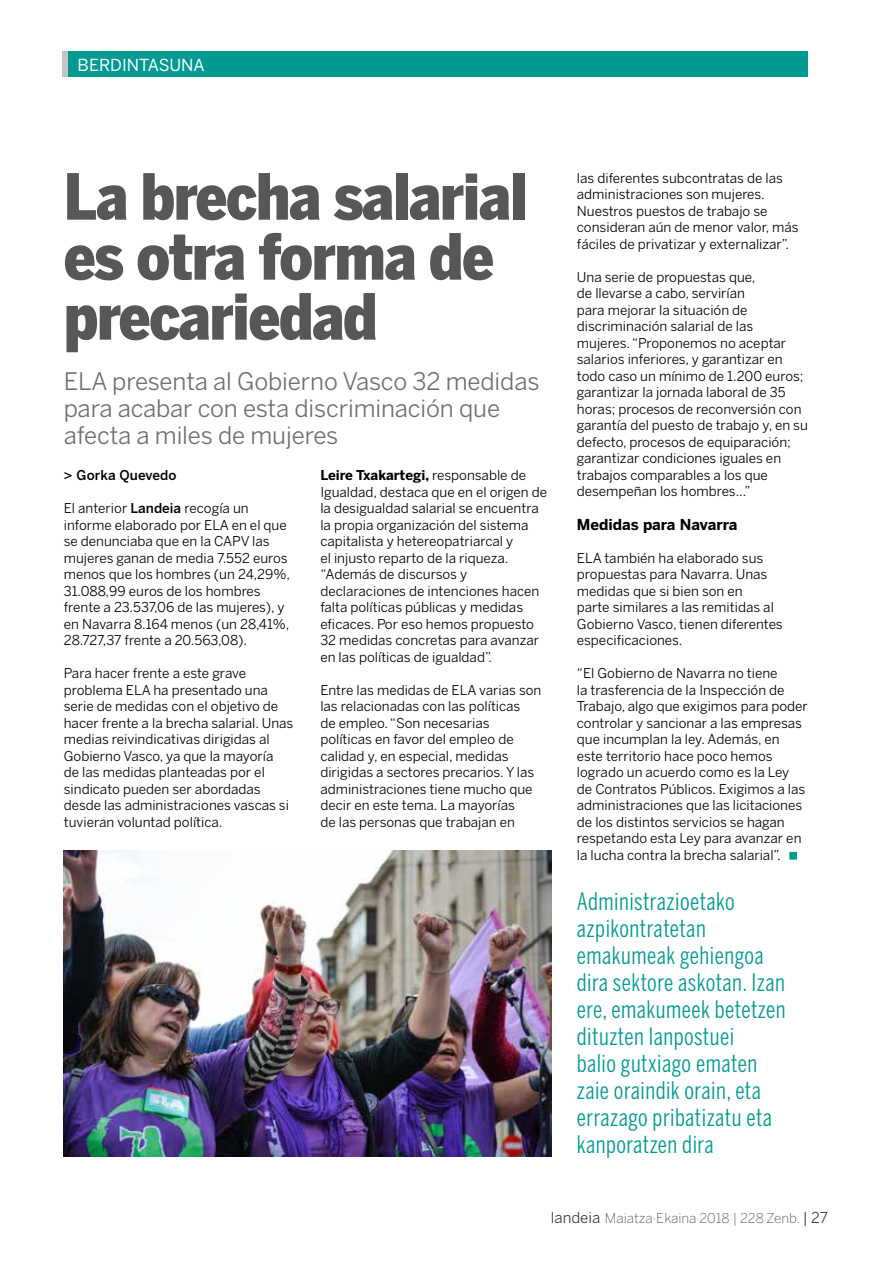
<style>
.page{position:relative;width:893px;height:1263px;background:#fff}
.page>*{position:absolute;margin:0;border:0;box-sizing:border-box;transform-origin:0 0}
.t1{font:900 63px/60px "Benton Sans Cond";letter-spacing:-.02em;color:#575756}
.t2{font:24px/27px "Benton Sans Comp";letter-spacing:.02em;color:#009a93}
.t3{font:24px/27px "Benton Sans";letter-spacing:-.005em;color:#706f6f}
.t4{font:16.5px "Benton Sans";color:#fff}
.t5{font:700 15px "Benton Sans";color:#000}
.t6{font:13.5px/16.5px "Benton Sans";color:#000}
.t7{font:300 13.5px "Benton Sans";color:#646363}
.t8{font:500 13.5px "Benton Sans";letter-spacing:.01em;color:#000}
.s1{font-weight:500}
.s2{font-weight:700}
.s3{font-weight:400;font-size:15px;color:#3c3c3b}
</style>
<div class="page">
<div style="left:62px;top:51px;width:746px;height:26px;background:#009a93"></div>
<div style="left:62px;top:51px;width:6px;height:26px;background:#c6c6c6"></div>
<img style="left:63px;top:850px;width:489px;height:307px">
<div style="left:789px;top:852px;width:8px;height:8px;background:#009a93"></div>
<p class="t4" style="left:78px;top:56px;width:129px">BERDINTASUNA</p>
<h1 class="t1" style="left:64px;top:166px;width:465px">La brecha salarial es otra forma de precariedad</h1>
<h2 class="t3" style="left:64px;top:367px;width:477px">ELA presenta al Gobierno Vasco 32 medidas para acabar con esta discriminación que afecta a miles de mujeres</h2>
<p class="t8" style="left:64px;top:467px;width:114px">&gt; Gorka Quevedo</p>
<p class="t6" style="left:64px;top:500px;width:228px">El anterior <span class="s1">Landeia</span> recogía un informe elaborado por ELA en el que se denunciaba que en la CAPV las mujeres ganan de media 7.552 euros menos que los hombres (un 24,29%,<br>31.088,99 euros de los hombres frente a 23.537,06 de las mujeres), y en Navarra 8.164 menos (un 28,41%,<br>28.727,37 frente a 20.563,08).</p>
<p class="t6" style="left:64px;top:665px;width:231px">Para hacer frente a este grave problema ELA ha presentado una serie de medidas con el objetivo de hacer frente a la brecha salarial. Unas medias reivindicativas dirigidas al Gobierno Vasco, ya que la mayoría<br>de las medidas planteadas por el sindicato pueden ser abordadas desde las administraciones vascas si tuvieran voluntad política.</p>
<p class="t6" style="left:320px;top:467px;width:228px"><span class="s2">Leire Txakartegi,</span> responsable de Igualdad, destaca que en el origen de la desigualdad salarial se encuentra la propia organización del sistema capitalista y hetereopatriarcal y<br>el injusto reparto de la riqueza. “Además de discursos y declaraciones de intenciones hacen falta políticas públicas y medidas eficaces. Por eso hemos propuesto 32 medidas concretas para avanzar en las políticas de igualdad”.</p>
<p class="t6" style="left:320px;top:681px;width:222px">Entre las medidas de ELA varias son las relacionadas con las políticas<br>de empleo. “Son necesarias políticas en favor del empleo de calidad y, en especial, medidas dirigidas a sectores precarios. Y las administraciones tiene mucho que decir en este tema. La mayorías<br>de las personas que trabajan en</p>
<p class="t6" style="left:577px;top:170px;width:223px">las diferentes subcontratas de las administraciones son mujeres.<br>Nuestros puestos de trabajo se consideran aún de menor valor, más fáciles de privatizar y externalizar”.</p>
<p class="t6" style="left:577px;top:269px;width:233px">Una serie de propuestas que,<br>de llevarse a cabo, servirían<br>para mejorar la situación de discriminación salarial de las mujeres. “Proponemos no aceptar salarios inferiores, y garantizar en todo caso un mínimo de 1.200 euros; garantizar la jornada laboral de 35 horas; procesos de reconversión con garantía del puesto de trabajo y, en su defecto, procesos de equiparación; garantizar condiciones iguales en trabajos comparables a los que desempeñan los hombres...”</p>
<p class="t5" style="left:577px;top:515px;width:162px">Medidas para Navarra</p>
<p class="t6" style="left:577px;top:549px;width:207px">ELA también ha elaborado sus propuestas para Navarra. Unas medidas que si bien son en<br>parte similares a las remitidas al<br>Gobierno Vasco, tienen diferentes especificaciones.</p>
<p class="t6" style="left:577px;top:665px;width:233px">“El Gobierno de Navarra no tiene<br>la trasferencia de la Inspección de Trabajo, algo que exigimos para poder controlar y sancionar a las empresas que incumplan la ley. Además, en este territorio hace poco hemos logrado un acuerdo como es la Ley de Contratos Públicos. Exigimos a las administraciones que las licitaciones de los distintos servicios se hagan respetando esta Ley para avanzar en la lucha contra la brecha salarial”.</p>
<h2 class="t2" style="left:577px;top:888px;width:210px">Administrazioetako azpikontratetan emakumeak gehiengoa dira sektore askotan. Izan ere, emakumeek betetzen dituzten lanpostuei<br>balio gutxiago ematen zaie oraindik orain, eta errazago pribatizatu eta kanporatzen dira</h2>
<p class="t7" style="left:551px;top:1210px;width:279px"><span class="s3">landeia</span> Maiatza·Ekaina 2018 | 228 Zenb. <span class="s3">| 27</span></p>
</div>
